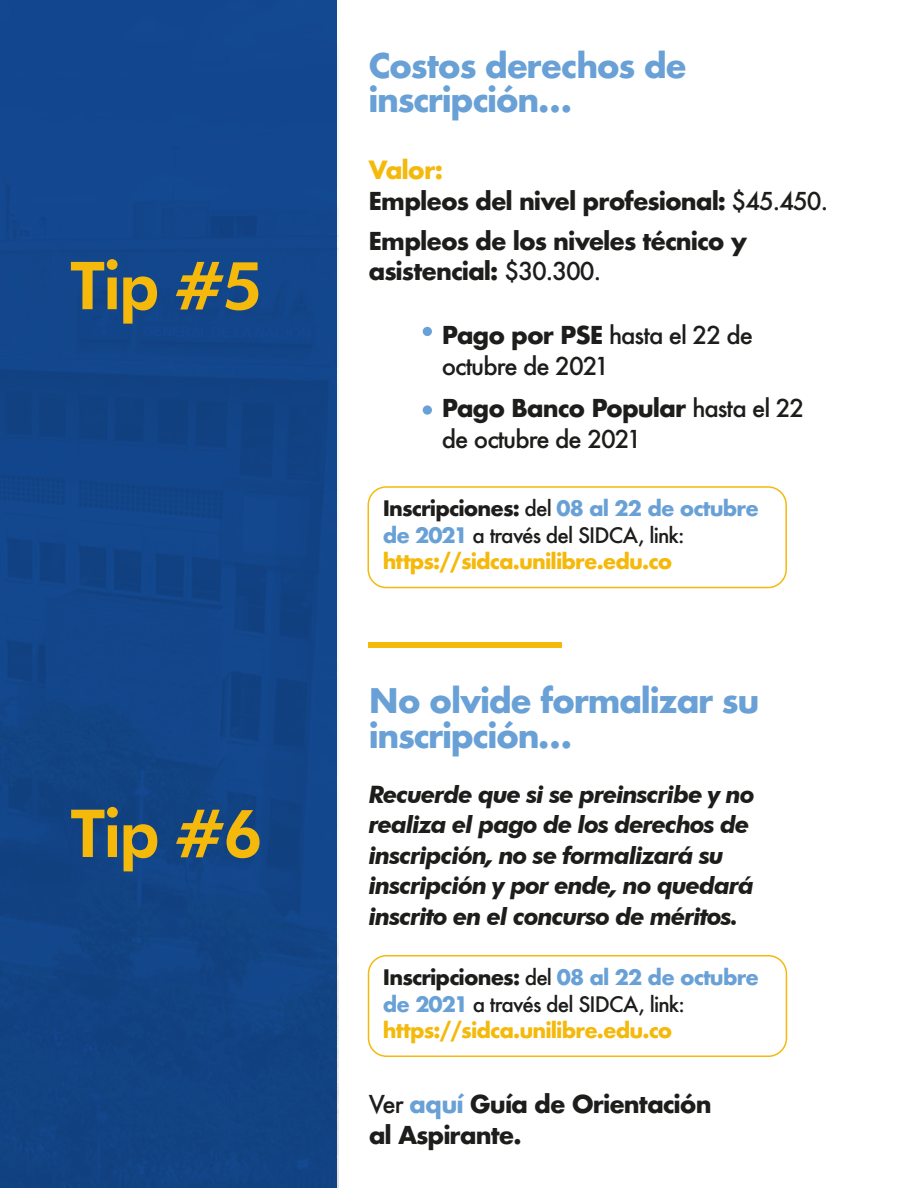
<style>
.page{position:relative;width:918px;height:1188px;background:#fff}
.page>*{position:absolute;margin:0;border:0;box-sizing:border-box;transform-origin:0 0}
.t1{font:700 66.15px "Futura BT";letter-spacing:-.04em;color:#f5b90b}
.t2{font:700 33px/34.3px "Futura";letter-spacing:-.04em;color:#69a1d6}
.t3{font:700 24.45px "Futura";letter-spacing:-.04em;color:#f5b90b}
.t4{font:italic 700 24px/30.6px "Futura BT";letter-spacing:-.04em;color:#1d1d1b}
.t5{font:700 24px/39.6px "Futura";letter-spacing:-.04em;color:#1d1d1b}
.t6{font:500 24px/30.6px "Futura";letter-spacing:-.04em;color:#1d1d1b}
.t7{font:700 20.85px/26.5px "Futura";letter-spacing:-.04em;color:#f5b90b}
.s1{font-weight:500}
.s2{font-weight:700}
.s3{color:#1d1d1b}
.s4{font-weight:500;color:#1d1d1b}
.s5{color:#69a1d6}
</style>
<div class="page">
<div style="left:0;top:0;width:337px;height:1188px;background:#124589"></div>
<div style="left:369px;top:642px;width:193px;height:6px;background:#f5b90b"></div>
<div style="left:423px;top:327px;width:9px;height:9px;background:#69a1d6;border-radius:50%"></div>
<div style="left:423px;top:405px;width:9px;height:10px;background:#69a1d6;border-radius:50%"></div>
<div style="left:368px;top:486px;width:419px;height:102px;border:2px solid #f5b90b;border-radius:18px"></div>
<div style="left:368px;top:955px;width:419px;height:102px;border:2px solid #f5b90b;border-radius:18px"></div>
<h1 class="t1" style="left:70px;top:246px;width:195px">Tip #5</h1>
<h1 class="t1" style="left:70px;top:793px;width:195px">Tip #6</h1>
<h2 class="t2" style="left:369px;top:48px;width:320px">Costos derechos de inscripción…</h2>
<p class="t3" style="left:369px;top:152px;width:76px">Valor:</p>
<p class="t5" style="left:369px;top:181px;width:461px">Empleos del nivel profesional: <span class="s1">$45.450.<br></span>Empleos de los niveles técnico y</p>
<p class="t5" style="left:369px;top:251px;width:234px">asistencial: <span class="s1">$30.300.</span></p>
<p class="t6" style="left:442px;top:320px;width:313px"><span class="s2">Pago por PSE</span> hasta el 22 de octubre de 2021</p>
<p class="t6" style="left:442px;top:393px;width:364px"><span class="s2">Pago Banco Popular</span> hasta el 22 de octubre de 2021</p>
<p class="t7" style="left:383px;top:495px;width:378px"><span class="s3">Inscripciones:</span> <span class="s4">del</span> <span class="s5">08 al 22 de octubre de 2021</span> <span class="s4">a través del SIDCA, link: </span>https://sidca.unilibre.edu.co</p>
<h2 class="t2" style="left:369px;top:684px;width:392px">No olvide formalizar su inscripción…</h2>
<p class="t4" style="left:369px;top:779px;width:388px">Recuerde que si se preinscribe y no realiza el pago de los derechos de inscripción, no se formalizará su inscripción y por ende, no quedará inscrito en el concurso de méritos.</p>
<p class="t7" style="left:383px;top:964px;width:378px"><span class="s3">Inscripciones:</span> <span class="s4">del</span> <span class="s5">08 al 22 de octubre de 2021</span> <span class="s4">a través del SIDCA, link: </span>https://sidca.unilibre.edu.co</p>
<p class="t5" style="left:369px;top:1089px;width:344px;line-height:30.6px"><span class="s1">Ver</span> <span class="s5">aquí</span> Guía de Orientación al Aspirante.</p>
</div>
